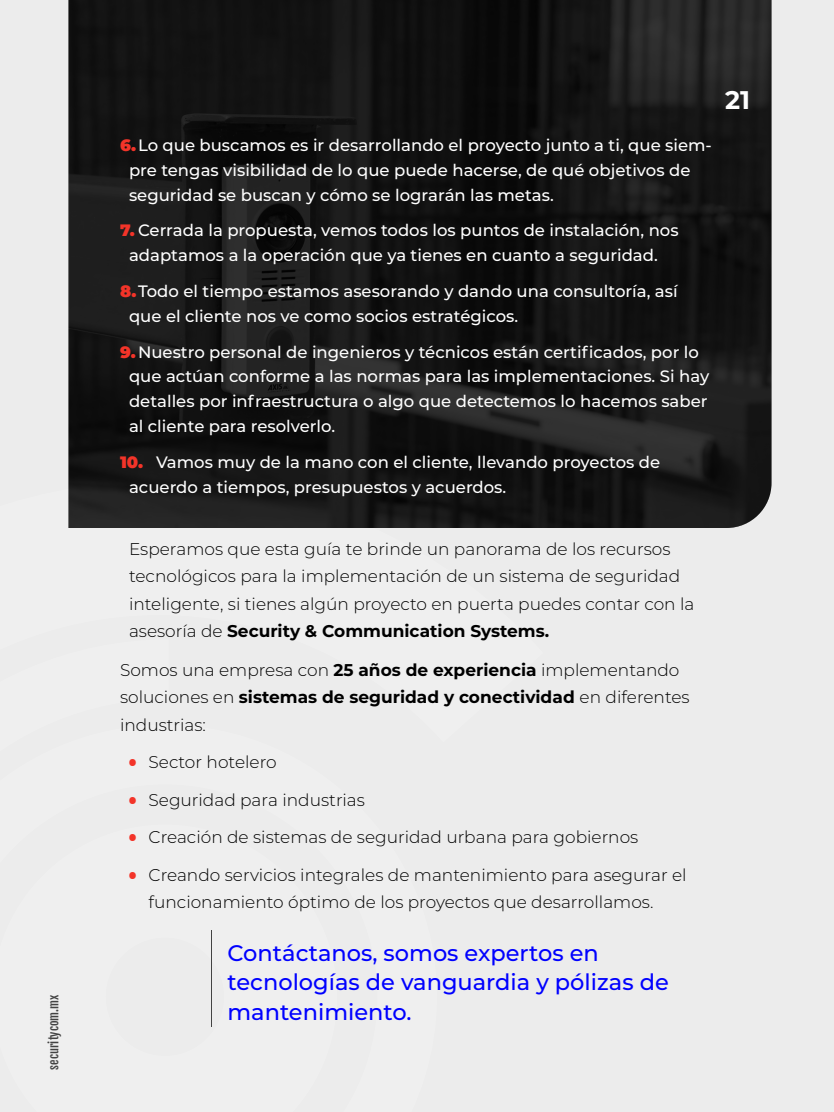
<style>
.page{position:relative;width:834px;height:1112px;background:#ececec}
.page>*{position:absolute;margin:0;border:0;box-sizing:border-box;transform-origin:0 0}
.t1{font:700 25.5px "Montserrat";color:#fff}
.t2{font:500 22.5px/29.5px "Montserrat";color:#00f}
.t3{font:300 17px/27.5px "Montserrat";color:#000}
.t4{font:500 16.5px/24.8px "Montserrat";color:#fff}
.t5{font:12px "Fjalla One";color:#434343}
.s1{font-weight:900;color:#f33429}
.s2{font-weight:700}
.s3{font-family:"Fjalla One";font-weight:400;font-size:30px;color:#f33429}
</style>
<div class="page">
<img style="left:68px;top:0;width:704px;height:528px">
<hr style="left:211px;top:930px;width:1px;height:97px;background:#434343">
<p class="t5" style="left:46px;top:1070px;width:76px;rotate:-90deg">securitycom.mx</p>
<p class="t4" style="left:129px;top:132px;width:584px;text-indent:-9px"><span class="s1">6.</span>Lo que buscamos es ir desarrollando el proyecto junto a ti, que siem&shy;pre tengas visibilidad de lo que puede hacerse, de qué objetivos de seguridad se buscan y cómo se lograrán las metas.</p>
<p class="t4" style="left:129px;top:217px;width:551px;text-indent:-9px"><span class="s1">7.</span> Cerrada la propuesta, vemos todos los puntos de instalación, nos adaptamos a la operación que ya tienes en cuanto a seguridad.</p>
<p class="t4" style="left:129px;top:278px;width:550px;text-indent:-9px"><span class="s1">8.</span>Todo el tiempo estamos asesorando y dando una consultoría, así que el cliente nos ve como socios estratégicos.</p>
<p class="t4" style="left:129px;top:339px;width:582px;text-indent:-9px"><span class="s1">9.</span> Nuestro personal de ingenieros y técnicos están certificados, por lo que actúan conforme a las normas para las implementaciones. Si hay detalles por infraestructura o algo que detectemos lo hacemos saber al cliente para resolverlo.</p>
<p class="t4" style="left:129px;top:449px;width:533px;text-indent:-9px"><span class="s1">10.</span> Vamos muy de la mano con el cliente, llevando proyectos de acuerdo a tiempos, presupuestos y acuerdos.</p>
<h1 class="t1" style="left:725px;top:81px;width:27px">21</h1>
<p class="t3" style="left:129px;top:535px;width:567px">Esperamos que esta guía te brinde un panorama de los recursos tecnológicos para la implementación de un sistema de seguridad inteligente, si tienes algún proyecto en puerta puedes contar con la asesoría de <span class="s2">Security &amp; Communication Systems.</span></p>
<p class="t3" style="left:120px;top:656px;width:571px">Somos una empresa con <span class="s2">25 años de experiencia</span> implementando soluciones en <span class="s2">sistemas de seguridad y conectividad</span> en diferentes industrias:</p>
<p class="t3" style="left:128px;top:748px;width:151px"><span class="s3">•</span> Sector hotelero</p>
<p class="t3" style="left:128px;top:786px;width:239px"><span class="s3">•</span> Seguridad para industrias</p>
<p class="t3" style="left:128px;top:823px;width:512px"><span class="s3">•</span> Creación de sistemas de seguridad urbana para gobiernos</p>
<p class="t3" style="left:148px;top:861px;width:540px;text-indent:-21px"><span class="s3">•</span> Creando servicios integrales de mantenimiento para asegurar el funcionamiento óptimo de los proyectos que desarrollamos.</p>
<h2 class="t2" style="left:228px;top:937px;width:443px">Contáctanos, somos expertos en tecnologías de vanguardia y pólizas de mantenimiento.</h2>
</div>
